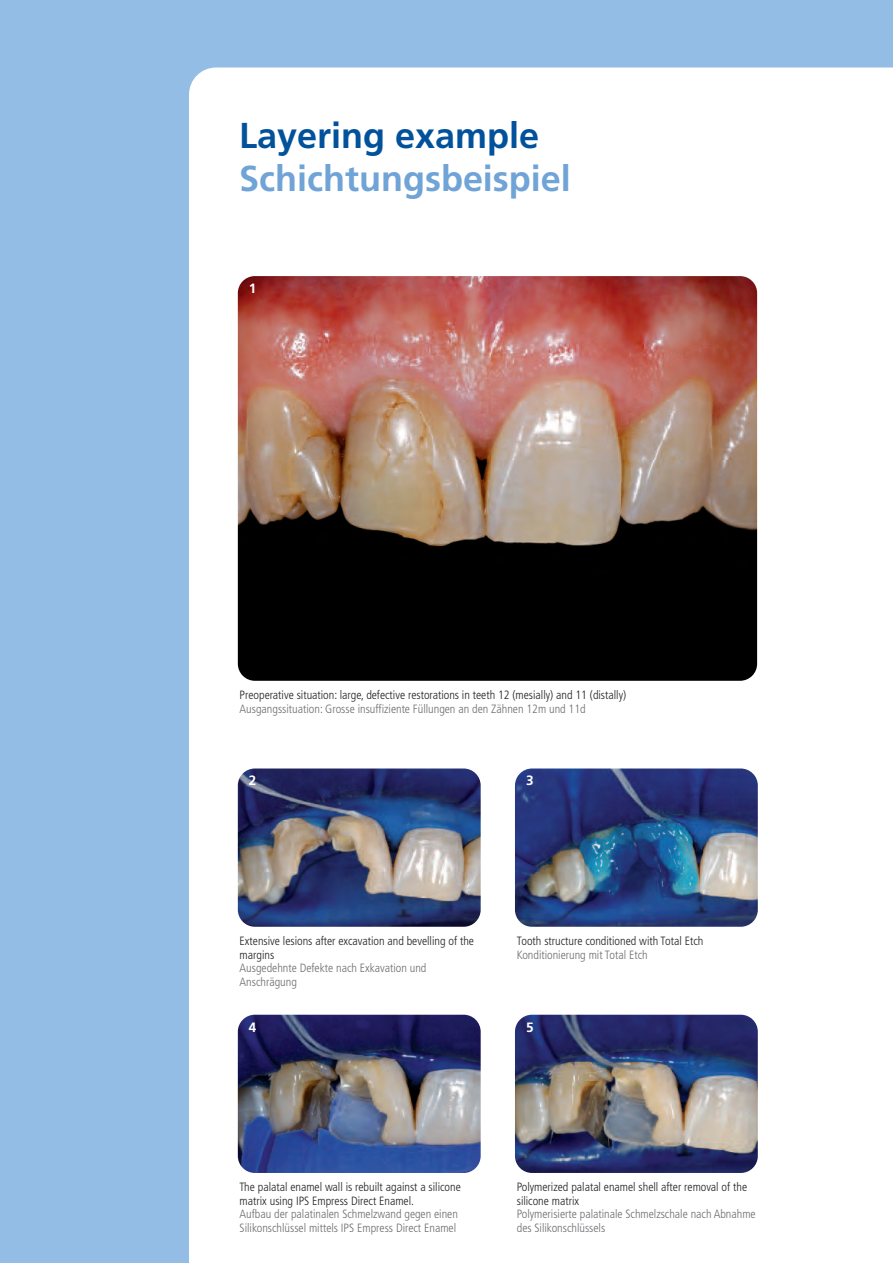
<style>
.page{position:relative;width:893px;height:1263px;background:#93bde5}
.page>*{position:absolute;margin:0;border:0;box-sizing:border-box;transform-origin:0 0}
.t1{font:700 36px "Frutiger";color:#70a3d6}
.t2{font:700 36px "Frutiger";color:#01529b}
.t3{font:700 13.5px "Frutiger";color:#fff}
.t4{font:300 condensed 12px/13.5px "Frutiger";color:#231f20}
.t5{font:300 condensed 12px/13.5px "Frutiger";color:#6c6d70}
</style>
<div class="page">
<div style="left:189px;top:68px;width:704px;height:1195px;background:#fff"></div>
<img style="left:238px;top:768px;width:243px;height:159px;border-radius:17px">
<img style="left:515px;top:768px;width:243px;height:159px;border-radius:17px">
<img style="left:238px;top:1015px;width:243px;height:158px;border-radius:17px">
<img style="left:515px;top:1015px;width:243px;height:158px;border-radius:17px">
<img style="left:238px;top:276px;width:519px;height:405px;border-radius:17px">
<h1 class="t2" style="left:239px;top:121px;width:301px">Layering example</h1>
<h1 class="t1" style="left:239px;top:164px;width:333px">Schichtungsbeispiel</h1>
<p class="t3" style="left:249px;top:282px;width:9px">1</p>
<p class="t4" style="left:240px;top:689px;width:388px">Preoperative situation: large, defective restorations in teeth 12 (mesially) and 11 (distally)</p>
<p class="t5" style="left:240px;top:703px;width:348px">Ausgangssituation: Grosse insuffiziente Füllungen an den Zähnen 12m und 11d</p>
<p class="t3" style="left:249px;top:775px;width:9px">2</p>
<p class="t3" style="left:526px;top:775px;width:9px">3</p>
<p class="t4" style="left:240px;top:935px;width:236px">Extensive lesions after excavation and bevelling of the margins</p>
<p class="t5" style="left:240px;top:962px;width:188px">Ausgedehnte Defekte nach Exkavation und<br>Anschrägung</p>
<p class="t4" style="left:517px;top:935px;width:188px">Tooth structure conditioned with Total Etch</p>
<p class="t5" style="left:517px;top:949px;width:132px">Konditionierung mit Total Etch</p>
<p class="t3" style="left:249px;top:1021px;width:9px">4</p>
<p class="t3" style="left:526px;top:1021px;width:9px">5</p>
<p class="t4" style="left:240px;top:1181px;width:223px">The palatal enamel wall is rebuilt against a silicone matrix using IPS Empress Direct Enamel.</p>
<p class="t5" style="left:240px;top:1208px;width:220px">Aufbau der palatinalen Schmelzwand gegen einen<br>Silikonschlüssel mittels IPS Empress Direct Enamel</p>
<p class="t4" style="left:517px;top:1181px;width:232px">Polymerized palatal enamel shell after removal of the silicone matrix</p>
<p class="t5" style="left:517px;top:1208px;width:240px">Polymerisierte palatinale Schmelzschale nach Abnahme des Silikonschlüssels</p>
</div>
